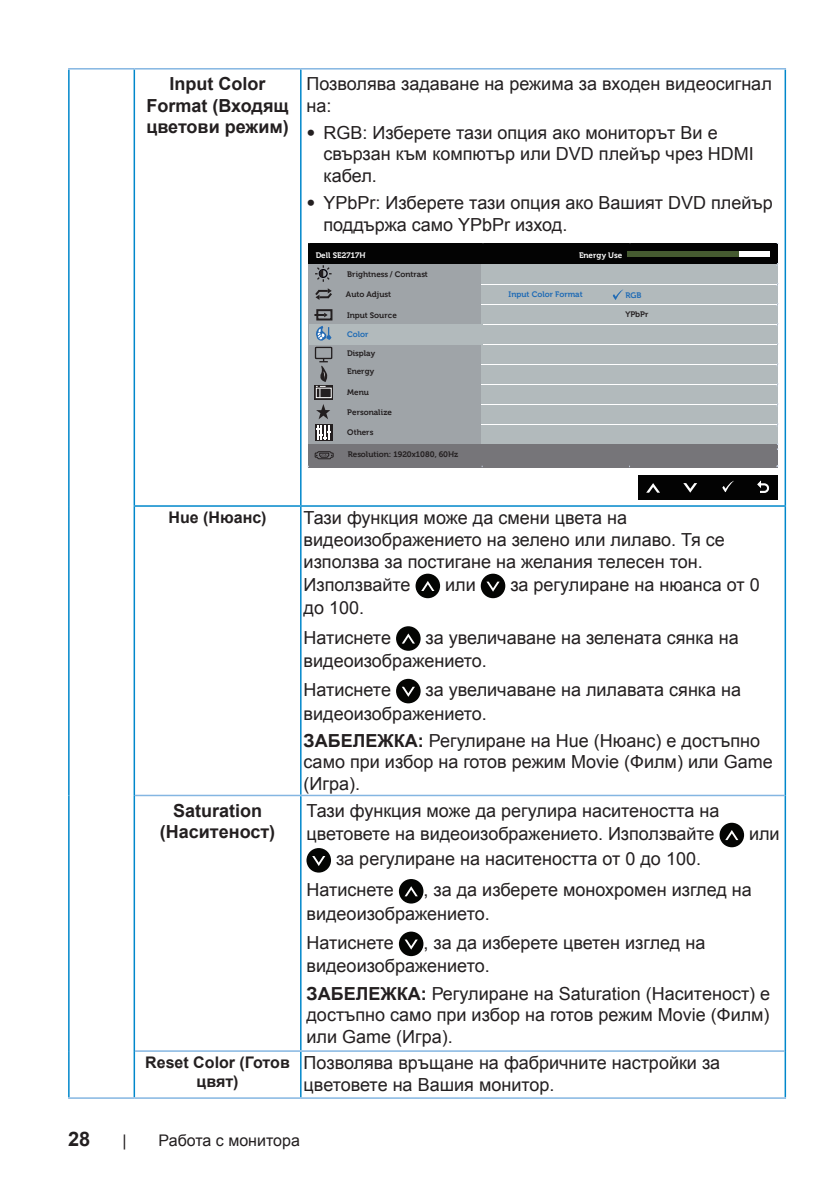
<style>
.page{position:relative;width:840px;height:1191px;background:#fff}
.page>*{position:absolute;margin:0;border:0;box-sizing:border-box;transform-origin:0 0}
.t1{font:700 20px "Arial";color:#231f20}
.text_OSD_table{font:18px/21.6px "Arial";color:#231f20}
.Table_Paragraph{font:18px/21.6px "Arial";color:#231f20}
.text_OSD_table-2{font:700 18px/21.6px "Arial";color:#231f20;text-align:center}
.Table_Paragraph-2{font:700 16px/19.2px "Arial";color:#231f20;text-align:center}
.t2{font:16px "Arial";color:#231f20}
.t3{font:700 8px "Museo For Dell";color:#231f20}
.t4{font:700 8px "Museo For Dell";color:#1f6bb5}
.t5{font:700 8px "Museo For Dell";color:#fff}
.s1{font-family:"Museo Sans For Dell 300"}
.s2{font-weight:700}
</style>
<div class="page">
<hr style="left:68px;top:70px;width:2px;height:436px;background:#0087cb">
<hr style="left:68px;top:506px;width:2px;height:289px;background:#0087cb">
<hr style="left:68px;top:795px;width:2px;height:256px;background:#0087cb">
<hr style="left:68px;top:1051px;width:2px;height:46px;background:#0087cb">
<hr style="left:68px;top:68px;width:66px;height:2px;background:#84b6e2">
<hr style="left:133px;top:70px;width:2px;height:435px;background:#0087cb">
<hr style="left:134px;top:68px;width:166px;height:2px;background:#84b6e2">
<hr style="left:300px;top:70px;width:1px;height:435px;background:#0087cb">
<hr style="left:784px;top:70px;width:1px;height:435px;background:#0087cb">
<hr style="left:300px;top:68px;width:485px;height:2px;background:#84b6e2">
<hr style="left:133px;top:507px;width:2px;height:288px;background:#0087cb">
<hr style="left:133px;top:505px;width:167px;height:2px;background:#0087cb">
<hr style="left:300px;top:507px;width:1px;height:287px;background:#0087cb">
<hr style="left:784px;top:507px;width:1px;height:288px;background:#0087cb">
<hr style="left:300px;top:505px;width:485px;height:2px;background:#0087cb">
<hr style="left:133px;top:795px;width:2px;height:256px;background:#0087cb">
<hr style="left:135px;top:794px;width:165px;height:2px;background:#84b6e2">
<hr style="left:300px;top:796px;width:1px;height:254px;background:#0087cb">
<hr style="left:784px;top:795px;width:1px;height:256px;background:#0087cb">
<hr style="left:300px;top:794px;width:484px;height:2px;background:#84b6e2">
<hr style="left:133px;top:1051px;width:2px;height:46px;background:#0087cb">
<hr style="left:135px;top:1050px;width:165px;height:1px;background:#84b6e2">
<hr style="left:300px;top:1051px;width:1px;height:46px;background:#0087cb">
<hr style="left:784px;top:1051px;width:1px;height:46px;background:#0087cb">
<hr style="left:300px;top:1050px;width:484px;height:1px;background:#84b6e2">
<hr style="left:68px;top:1097px;width:66px;height:1px;background:#84b6e2">
<hr style="left:134px;top:1097px;width:166px;height:1px;background:#84b6e2">
<hr style="left:300px;top:1097px;width:485px;height:1px;background:#84b6e2">
<div style="left:308px;top:243px;width:469px;height:21px;background:#030303"></div>
<div style="left:308px;top:264px;width:174px;height:203px;background:#9fa4a8"></div>
<div style="left:481px;top:264px;width:296px;height:204px;background:#b2babc"></div>
<div style="left:308px;top:444px;width:469px;height:24px;background:#767579"></div>
<div style="left:627px;top:252px;width:142px;height:5px;background:#fff"></div>
<div style="left:627px;top:252px;width:111px;height:5px;background:#465b31"></div>
<svg style="left:315px;top:265px;width:16px;height:17px"></svg>
<svg style="left:316px;top:404px;width:14px;height:15px"></svg>
<svg style="left:315px;top:424px;width:17px;height:17px"></svg>
<svg style="left:316px;top:426px;width:15px;height:14px"></svg>
<svg style="left:314px;top:385px;width:18px;height:14px"></svg>
<div style="left:315px;top:346px;width:17px;height:13px;border:1px solid #231f20"></div>
<hr style="left:481px;top:284px;width:295px;height:1px;background:#fff">
<hr style="left:481px;top:304px;width:295px;height:1px;background:#fff">
<hr style="left:481px;top:324px;width:295px;height:1px;background:#fff">
<hr style="left:481px;top:344px;width:295px;height:1px;background:#fff">
<hr style="left:481px;top:364px;width:295px;height:1px;background:#fff">
<hr style="left:481px;top:384px;width:295px;height:1px;background:#fff">
<hr style="left:481px;top:404px;width:295px;height:1px;background:#fff">
<hr style="left:481px;top:424px;width:295px;height:1px;background:#fff">
<div style="left:309px;top:324px;width:173px;height:20px;background:#b2babc"></div>
<svg style="left:315px;top:288px;width:17px;height:12px"></svg>
<div style="left:316px;top:309px;width:16px;height:11px;border:2px solid #231f20"></div>
<svg style="left:314px;top:313px;width:13px;height:4px"></svg>
<svg style="left:612px;top:289px;width:11px;height:11px"></svg>
<svg style="left:308px;top:451px;width:25px;height:16px"></svg>
<svg style="left:314px;top:326px;width:17px;height:72px"></svg>
<div style="left:638px;top:475px;width:139px;height:25px;background:#030303"></div>
<svg style="left:646px;top:483px;width:13px;height:10px"></svg>
<svg style="left:683px;top:483px;width:13px;height:10px"></svg>
<svg style="left:757px;top:480px;width:11px;height:13px"></svg>
<svg style="left:722px;top:481px;width:11px;height:11px"></svg>
<div style="left:415px;top:573px;width:25px;height:25px;background:#040503;border-radius:50%"></div>
<svg style="left:421px;top:581px;width:13px;height:10px"></svg>
<div style="left:480px;top:573px;width:25px;height:25px;background:#040503;border-radius:50%"></div>
<svg style="left:486px;top:581px;width:13px;height:10px"></svg>
<div style="left:396px;top:626px;width:24px;height:25px;background:#040503;border-radius:50%"></div>
<svg style="left:402px;top:633px;width:12px;height:10px"></svg>
<div style="left:396px;top:679px;width:24px;height:24px;background:#040503;border-radius:50%"></div>
<svg style="left:402px;top:687px;width:12px;height:10px"></svg>
<div style="left:719px;top:822px;width:24px;height:25px;background:#040503;border-radius:50%"></div>
<svg style="left:725px;top:830px;width:13px;height:10px"></svg>
<div style="left:306px;top:848px;width:25px;height:24px;background:#040503;border-radius:50%"></div>
<svg style="left:312px;top:856px;width:13px;height:10px"></svg>
<div style="left:398px;top:879px;width:25px;height:24px;background:#040503;border-radius:50%"></div>
<svg style="left:405px;top:886px;width:12px;height:10px"></svg>
<div style="left:398px;top:931px;width:25px;height:25px;background:#040503;border-radius:50%"></div>
<svg style="left:404px;top:939px;width:13px;height:10px"></svg>
<p class="text_OSD_table-2" style="left:146px;top:73px;width:144px">Input Color<br>Format (Входящ цветови режим)</p>
<p class="text_OSD_table" style="left:306px;top:73px;width:466px">Позволява задаване на режима за входен видеосигнал на:</p>
<p class="text_OSD_table" style="left:323px;top:122px;width:431px;text-indent:-17px"><span class="s1">∞</span> RGB: Изберете тази опция ако мониторът Ви е свързан към компютър или DVD плейър чрез HDMI кабел.</p>
<p class="text_OSD_table" style="left:323px;top:192px;width:450px;text-indent:-17px"><span class="s1">∞</span> YPbPr: Изберете тази опция ако Вашият DVD плейър поддържа само YPbPr изход.</p>
<p class="t3" style="left:347px;top:269px;width:82px">Brightness / Contrast</p>
<p class="t5" style="left:315px;top:250px;width:51px">Dell SE2717H</p>
<p class="t5" style="left:578px;top:250px;width:45px">Energy Use</p>
<p class="t3" style="left:346px;top:290px;width:47px">Auto Adjust</p>
<p class="t4" style="left:508px;top:290px;width:75px">Input Color Format</p>
<p class="t3" style="left:347px;top:311px;width:51px">Input Source</p>
<p class="t4" style="left:347px;top:329px;width:23px">Color</p>
<p class="t3" style="left:347px;top:349px;width:29px">Display</p>
<p class="t3" style="left:347px;top:367px;width:28px">Energy</p>
<p class="t3" style="left:347px;top:387px;width:23px">Menu</p>
<p class="t3" style="left:347px;top:407px;width:46px">Personalize</p>
<p class="t3" style="left:347px;top:428px;width:28px">Others</p>
<p class="t3" style="left:347px;top:450px;width:112px">Resolution: 1920x1080, 60Hz</p>
<p class="t4" style="left:625px;top:291px;width:18px">RGB</p>
<p class="t3" style="left:625px;top:310px;width:24px">YPbPr</p>
<p class="Table_Paragraph-2" style="left:168px;top:508px;width:99px">Hue (Нюанс)</p>
<p class="text_OSD_table" style="left:303px;top:507px;width:422px">Тази функция може да смени цвета на видеоизображението на зелено или лилаво. Тя се използва за постигане на желания телесен тон.</p>
<p class="text_OSD_table" style="left:303px;top:574px;width:108px">Използвайте</p>
<p class="text_OSD_table" style="left:445px;top:574px;width:32px">или</p>
<p class="text_OSD_table" style="left:510px;top:574px;width:251px">за регулиране на нюанса от 0</p>
<p class="text_OSD_table" style="left:303px;top:597px;width:62px">до 100.</p>
<p class="text_OSD_table" style="left:303px;top:626px;width:89px">Натиснете</p>
<p class="text_OSD_table" style="left:303px;top:625px;width:436px;line-height:23.4px;text-indent:122px">за увеличаване на зелената сянка на видеоизображението.</p>
<p class="text_OSD_table" style="left:303px;top:679px;width:89px">Натиснете</p>
<p class="text_OSD_table" style="left:303px;top:678px;width:439px;line-height:23.4px;text-indent:122px">за увеличаване на лилавата сянка на видеоизображението.</p>
<p class="text_OSD_table" style="left:303px;top:730px;width:470px"><span class="s2">ЗАБЕЛЕЖКА:</span> Регулиране на Hue (Нюанс) е достъпно само при избор на готов режим Movie (Филм) или Game (Игра).</p>
<p class="text_OSD_table-2" style="left:160px;top:800px;width:117px">Saturation (Наситеност)</p>
<p class="text_OSD_table" style="left:306px;top:798px;width:414px;line-height:23.4px">Тази функция може да регулира наситеността на цветовете на видеоизображението. Използвайте</p>
<p class="text_OSD_table" style="left:748px;top:823px;width:32px">или</p>
<p class="text_OSD_table" style="left:336px;top:848px;width:366px">за регулиране на наситеността от 0 до 100.</p>
<p class="text_OSD_table" style="left:306px;top:879px;width:89px">Натиснете</p>
<p class="text_OSD_table" style="left:306px;top:878px;width:446px;line-height:23.4px;text-indent:117px">, за да изберете монохромен изглед на видеоизображението.</p>
<p class="text_OSD_table" style="left:306px;top:932px;width:89px">Натиснете</p>
<p class="text_OSD_table" style="left:306px;top:931px;width:400px;line-height:23.4px;text-indent:117px">, за да изберете цветен изглед на видеоизображението.</p>
<p class="text_OSD_table" style="left:306px;top:982px;width:465px;text-align:justify"><span class="s2">ЗАБЕЛЕЖКА:</span> Регулиране на Saturation (Наситеност) е достъпно само при избор на готов режим Movie (Филм) или Game (Игра).</p>
<p class="Table_Paragraph-2" style="left:145px;top:1053px;width:146px">Reset Color (Готов цвят)</p>
<p class="Table_Paragraph" style="left:303px;top:1052px;width:418px">Позволява връщане на фабричните настройки за цветовете на Вашия монитор.</p>
<p class="t1" style="left:68px;top:1125px;width:24px">28</p>
<p class="t2" style="left:122px;top:1129px;width:6px">|</p>
<p class="t2" style="left:158px;top:1129px;width:143px">Работа с монитора</p>
</div>
